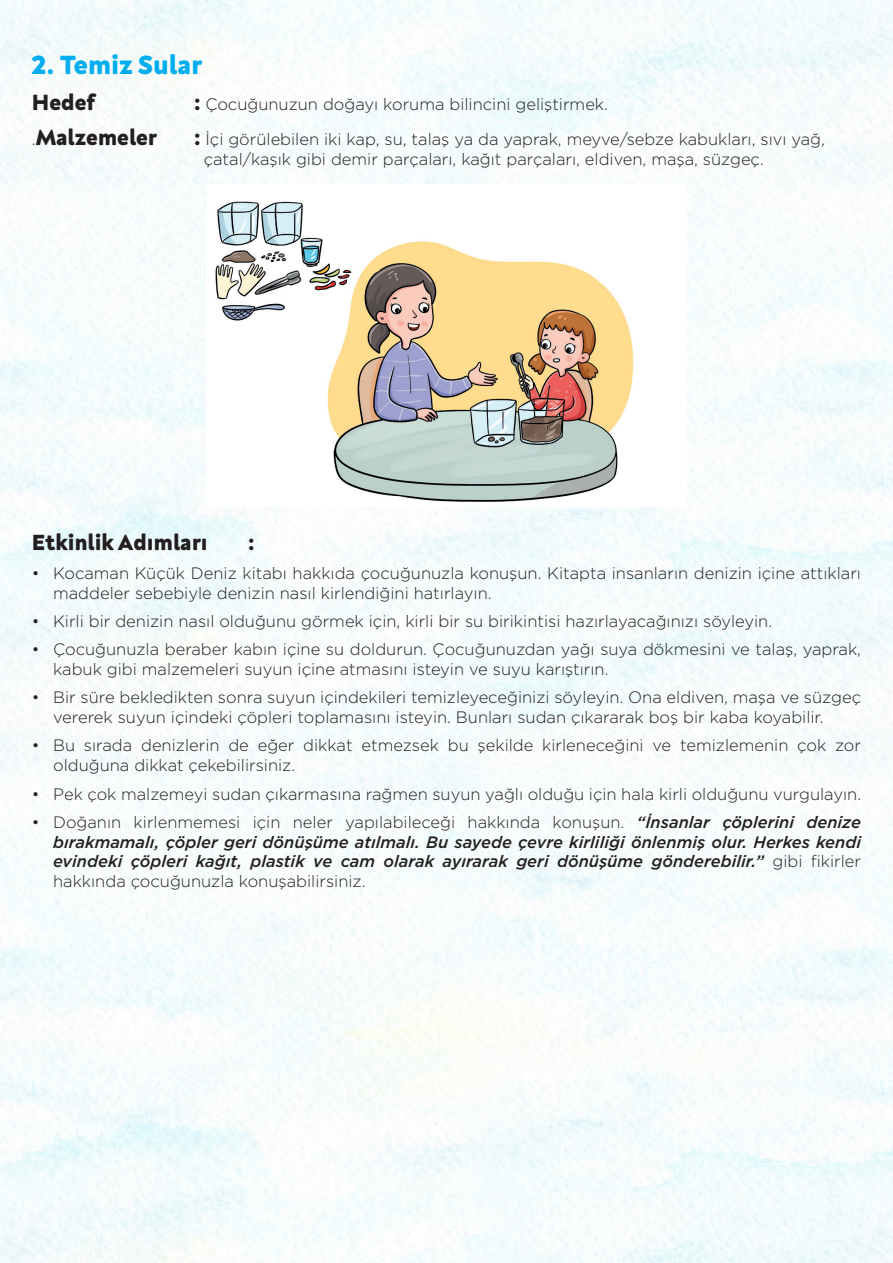
<style>
.page{position:relative;width:893px;height:1263px;background:#fff}
.page>*{position:absolute;margin:0;border:0;box-sizing:border-box;transform-origin:0 0}
.Etkinlikler_alt{font:800 27px "Neufreit";color:#00aeef}
.Etkinlikler_alt-2{font:800 22.5px "Neufreit";color:#231f20}
.Etkinlikler_alt-3{font:300 16.5px/19.8px "Gotham";color:#231f20}
.Etkinlikler_alt-4{font:italic 500 16.5px/19.8px "Gotham";color:#231f20;text-align:justify}
.s1{font-family:"Neufreit";font-weight:800;font-size:22.5px}
.s2{font-family:"Gotham";font-weight:300;font-size:16.5px}
.s3{font-weight:300;font-style:normal}
</style>
<div class="page">
<img style="left:0;top:0;width:893px;height:1263px">
<img style="left:207px;top:184px;width:479px;height:322px">
<p class="Etkinlikler_alt" style="left:32px;top:49px;width:172px">2. Temiz Sular</p>
<p class="Etkinlikler_alt-2" style="left:32px;top:88px;width:64px">Hedef</p>
<p class="Etkinlikler_alt-3" style="left:194px;top:93px;width:416px"><span class="s1">:</span> Çocuğunuzun doğayı koruma bilincini geliştirmek.</p>
<p class="Etkinlikler_alt-2" style="left:32px;top:124px;width:127px"><span class="s2">.</span>Malzemeler</p>
<p class="Etkinlikler_alt-3" style="left:204px;top:129px;width:623px;text-indent:-10px"><span class="s1">:</span> İçi görülebilen iki kap, su, talaş ya da yaprak, meyve/sebze kabukları, sıvı yağ, çatal/kaşık gibi demir parçaları, kağıt parçaları, eldiven, maşa, süzgeç.</p>
<p class="Etkinlikler_alt-2" style="left:32px;top:529px;width:177px">Etkinlik Adımları</p>
<p class="Etkinlikler_alt-2" style="left:248px;top:529px;width:9px">:</p>
<p class="Etkinlikler_alt-3" style="left:53px;top:563px;width:809px;text-indent:-21px">• Kocaman Küçük Deniz kitabı hakkıda çocuğunuzla konuşun. Kitapta insanların denizin içine attıkları maddeler sebebiyle denizin nasıl kirlendiğini hatırlayın.</p>
<p class="Etkinlikler_alt-3" style="left:32px;top:611px;width:742px">• Kirli bir denizin nasıl olduğunu görmek için, kirli bir su birikintisi hazırlayacağınızı söyleyin.</p>
<p class="Etkinlikler_alt-3" style="left:53px;top:639px;width:809px;text-indent:-21px">• Çocuğunuzla beraber kabın içine su doldurun. Çocuğunuzdan yağı suya dökmesini ve talaş, yaprak, kabuk gibi malzemeleri suyun içine atmasını isteyin ve suyu karıştırın.</p>
<p class="Etkinlikler_alt-3" style="left:53px;top:687px;width:809px;text-indent:-21px">• Bir süre bekledikten sonra suyun içindekileri temizleyeceğinizi söyleyin. Ona eldiven, maşa ve süzgeç vererek suyun içindeki çöpleri toplamasını isteyin. Bunları sudan çıkararak boş bir kaba koyabilir.</p>
<p class="Etkinlikler_alt-3" style="left:53px;top:735px;width:809px;text-indent:-21px">• Bu sırada denizlerin de eğer dikkat etmezsek bu şekilde kirleneceğini ve temizlemenin çok zor olduğuna dikkat çekebilirsiniz.</p>
<p class="Etkinlikler_alt-3" style="left:32px;top:783px;width:831px">• Pek çok malzemeyi sudan çıkarmasına rağmen suyun yağlı olduğu için hala kirli olduğunu vurgulayın.</p>
<p class="Etkinlikler_alt-4" style="left:53px;top:812px;width:809px;text-indent:-21px"><span class="s3">• Doğanın kirlenmemesi için neler yapılabileceği hakkında konuşun.</span> “İnsanlar çöplerini denize bırakmamalı, çöpler geri dönüşüme atılmalı. Bu sayede çevre kirliliği önlenmiş olur. Herkes kendi evindeki çöpleri kağıt, plastik ve cam olarak ayırarak geri dönüşüme gönderebilir.” <span class="s3">gibi fikirler hakkında çocuğunuzla konuşabilirsiniz.</span></p>
</div>
